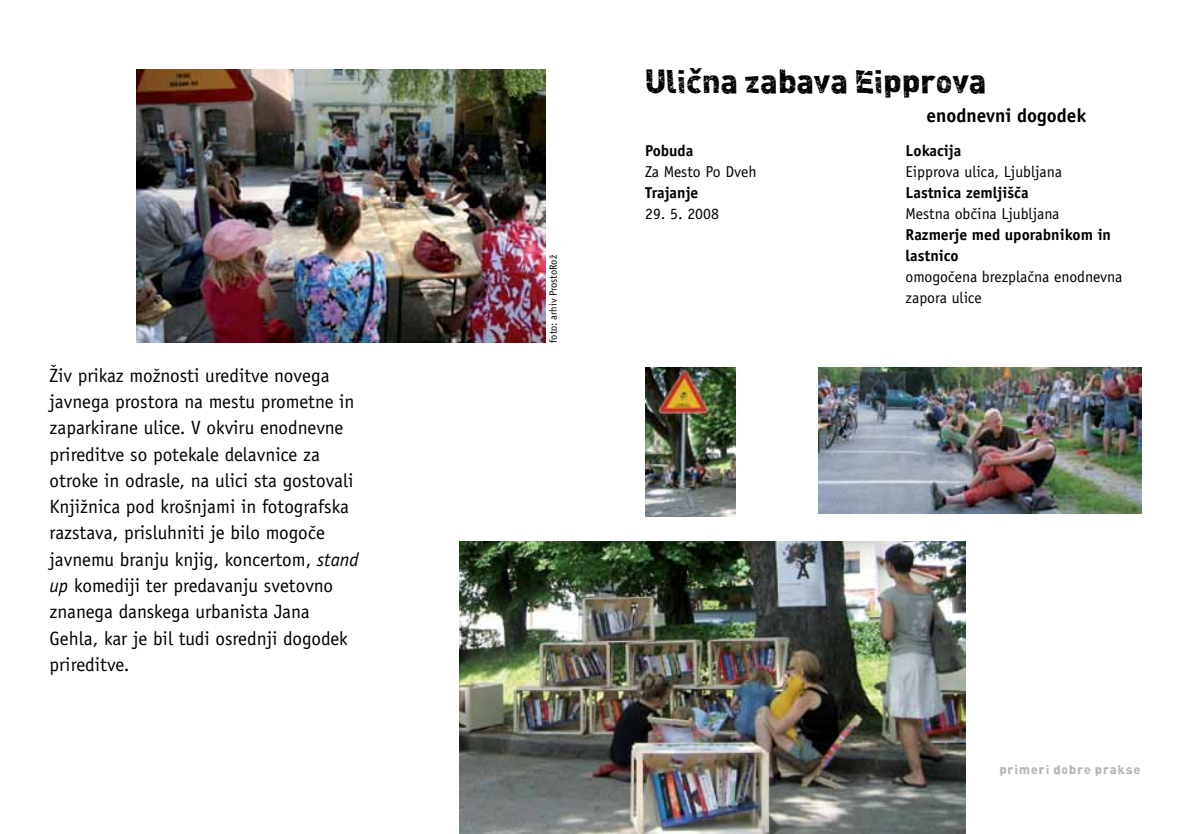
<style>
.page{position:relative;width:1191px;height:834px;background:#fff}
.page>*{position:absolute;margin:0;border:0;box-sizing:border-box;transform-origin:0 0}
.t1{font:31.5px "DI Nk";letter-spacing:.01em;color:#000}
.t2{font:19.25px/26.2px "Officina Sans";color:#000}
.t3{font:700 19.25px "Officina Sans";color:#000}
.t4{font:15.75px/21px "Officina Sans";color:#000}
.t5{font:700 15.75px/21px "Officina Sans";color:#000}
.t6{font:12.25px "DI Nk";letter-spacing:.095em;color:#b1b4b6}
.t7{font:10.5px "Officina Sans";letter-spacing:-.01em;color:#000}
.s1{font-style:italic}
</style>
<div class="page">
<img style="left:819px;top:367px;width:322px;height:146px">
<img style="left:645px;top:367px;width:90px;height:149px">
<img style="left:136px;top:69px;width:410px;height:273px">
<img style="left:459px;top:541px;width:506px;height:292px">
<p class="t2" style="left:50px;top:362px;width:311px">Živ prikaz možnosti ureditve novega javnega prostora na mestu prometne in zaparkirane ulice. V okviru enodnevne prireditve so potekale delavnice za otroke in odrasle, na ulici sta gostovali Knjižnica pod krošnjami in fotografska razstava, prisluhniti je bilo mogocˇe javnemu branju knjig, koncertom, <span class="s1">stand up</span> komediji ter predavanju svetovno znanega danskega urbanista Jana Gehla, kar je bil tudi osrednji dogodek prireditve.</p>
<p class="t7" style="left:547px;top:342px;width:89px;rotate:-90deg">foto: arhiv ProstoRož</p>
<h1 class="t1" style="left:645px;top:61px;width:343px">Ulicˇna zabava Eipprova</h1>
<p class="t5" style="left:645px;top:140px;width:50px">Pobuda</p>
<p class="t4" style="left:645px;top:161px;width:113px">Za Mesto Po Dveh</p>
<p class="t5" style="left:645px;top:182px;width:55px">Trajanje</p>
<p class="t4" style="left:645px;top:203px;width:75px">29. 5. 2008</p>
<p class="t3" style="left:926px;top:103px;width:161px">enodnevni dogodek</p>
<p class="t5" style="left:905px;top:140px;width:57px">Lokacija</p>
<p class="t4" style="left:905px;top:161px;width:158px">Eipprova ulica, Ljubljana</p>
<p class="t5" style="left:905px;top:182px;width:125px">Lastnica zemljišcˇa</p>
<p class="t4" style="left:905px;top:203px;width:155px">Mestna obcˇina Ljubljana</p>
<p class="t5" style="left:905px;top:224px;width:207px">Razmerje med uporabnikom in lastnico</p>
<p class="t4" style="left:905px;top:266px;width:218px">omogocˇena brezplacˇna enodnevna zapora ulice</p>
<p class="t6" style="left:999px;top:762px;width:143px">primeri dobre prakse</p>
</div>
